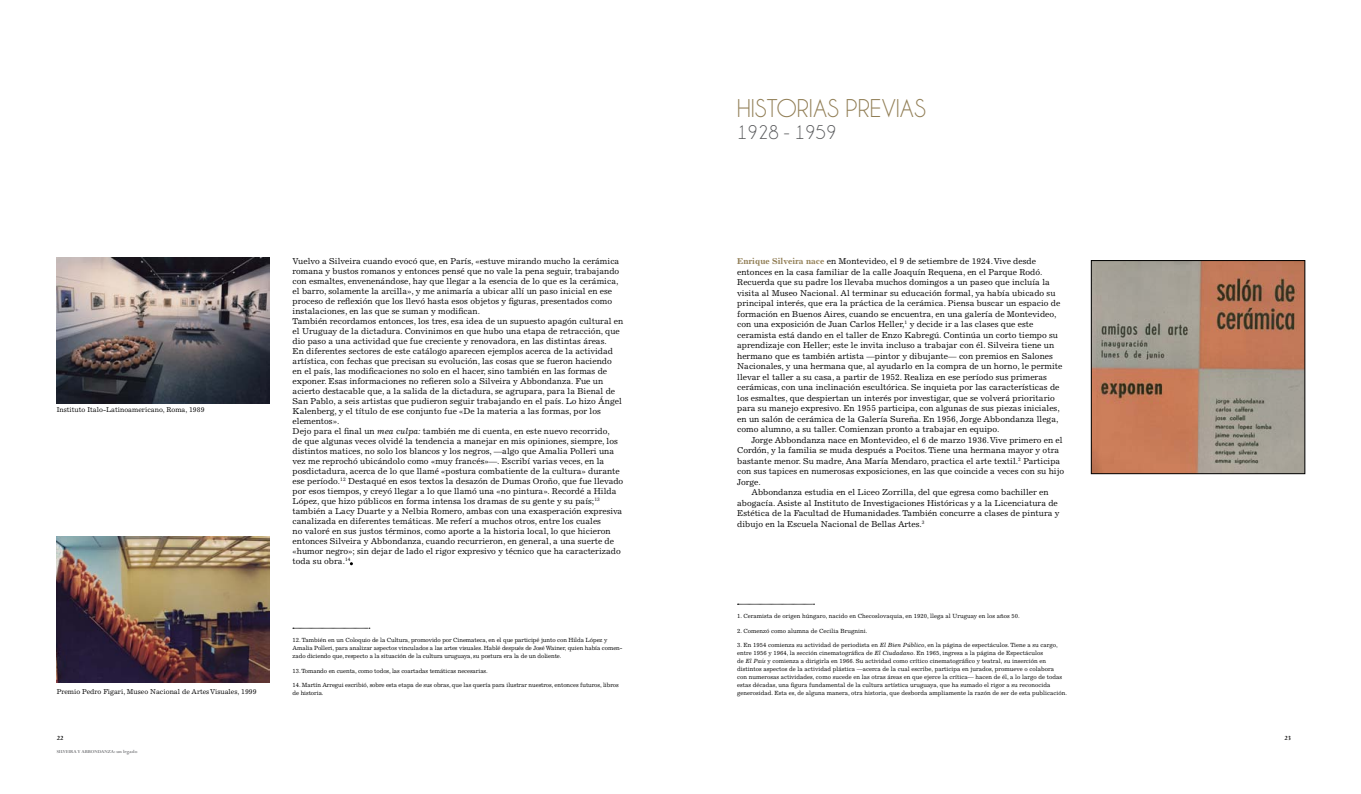
<style>
.page{position:relative;width:1361px;height:794px;background:#fff}
.page>*{position:absolute;margin:0;border:0;box-sizing:border-box;transform-origin:0 0}
.t1{font:26px "Champagne&Limousines";color:#917e55}
.t2{font:20px "Champagne&Limousines";color:#58595b}
.t3{font:8.5px/10px "Excelsior";color:#000}
.t4{font:7px "Excelsior";color:#000}
.t5{font:700 7px "Perpetua";color:#000}
.t6{font:6px/8px "Excelsior";color:#000}
.t7{font:700 5px "Perpetua";color:#77787b}
.s1{font-style:italic}
.s2{font-weight:700;color:#917e55}
.s3{font-style:inherit}
</style>
<div class="page">
<svg style="left:737px;top:604px;width:77px;height:1px"></svg>
<img style="left:1093px;top:262px;width:210px;height:210px">
<div style="left:1091px;top:260px;width:214px;height:214px;border:1px solid #000"></div>
<img style="left:57px;top:536px;width:213px;height:146px">
<svg style="left:293px;top:628px;width:77px;height:1px"></svg>
<img style="left:57px;top:257px;width:213px;height:146px">
<p class="t4" style="left:57px;top:405px;width:149px">Instituto Italo-Latinoamericano, Roma, 1989</p>
<p class="t4" style="left:57px;top:687px;width:201px">Premio Pedro Figari, Museo Nacional de Artes Visuales, 1999</p>
<p class="t3" style="left:293px;top:256px;width:332px">Vuelvo a Silveira cuando evocó que, en París, «estuve mirando mucho la cerámica romana y bustos romanos y entonces pensé que no vale la pena seguir, trabajando con esmaltes, envenenándose, hay que llegar a la esencia de lo que es la cerámica, el barro, solamente la arcilla», y me animaría a ubicar allí un paso inicial en ese proceso de reflexión que los llevó hasta esos objetos y figuras, presentados como instalaciones, en las que se suman y modifican.<br>También recordamos entonces, los tres, esa idea de un supuesto apagón cultural en el Uruguay de la dictadura. Convinimos en que hubo una etapa de retracción, que dio paso a una actividad que fue creciente y renovadora, en las distintas áreas.<br>En diferentes sectores de este catálogo aparecen ejemplos acerca de la actividad artística, con fechas que precisan su evolución, las cosas que se fueron haciendo en el país, las modificaciones no solo en el hacer, sino también en las formas de exponer. Esas informaciones no refieren solo a Silveira y Abbondanza. Fue un acierto destacable que, a la salida de la dictadura, se agrupara, para la Bienal de San Pablo, a seis artistas que pudieron seguir trabajando en el país. Lo hizo Ángel Kalenberg, y el título de ese conjunto fue «De la materia a las formas, por los elementos».<br>Dejo para el final un <span class="s1">mea culpa:</span> también me di cuenta, en este nuevo recorrido,<br>de que algunas veces olvidé la tendencia a manejar en mis opiniones, siempre, los distintos matices, no solo los blancos y los negros, —algo que Amalia Polleri una vez me reprochó ubicándolo como «muy francés»—. Escribí varias veces, en la posdictadura, acerca de lo que llamé «postura combatiente de la cultura» durante ese período.<sup>12</sup> Destaqué en esos textos la desazón de Dumas Oroño, que fue llevado por esos tiempos, y creyó llegar a lo que llamó una «no pintura». Recordé a Hilda López, que hizo públicos en forma intensa los dramas de su gente y su país;<sup>13 </sup>también a Lacy Duarte y a Nelbia Romero, ambas con una exasperación expresiva canalizada en diferentes temáticas. Me referí a muchos otros, entre los cuales<br>no valoré en sus justos términos, como aporte a la historia local, lo que hicieron entonces Silveira y Abbondanza, cuando recurrieron, en general, a una suerte de «humor negro»; sin dejar de lado el rigor expresivo y técnico que ha caracterizado toda su obra.<sup>14</sup></p>
<p class="t6" style="left:293px;top:636px;width:331px">12. También en un Coloquio de la Cultura, promovido por Cinemateca, en el que participé junto con Hilda López y<br>Amalia Polleri, para analizar aspectos vinculados a las artes visuales. Hablé después de José Wainer, quien había comen&shy;zado diciendo que, respecto a la situación de la cultura uruguaya, su postura era la de un doliente.</p>
<p class="t6" style="left:293px;top:666px;width:197px">13. Tomando en cuenta, como todos, las coartadas temáticas necesarias.</p>
<p class="t6" style="left:293px;top:680px;width:328px">14. Martín Arregui escribió, sobre esta etapa de sus obras, que las quería para ilustrar nuestros, entonces futuros, libros de historia.</p>
<h1 class="t1" style="left:737px;top:94px;width:189px">HISTORIAS PREVIAS</h1>
<h2 class="t2" style="left:737px;top:121px;width:101px">1928 - 1959</h2>
<p class="t3" style="left:737px;top:256px;width:327px;line-height:10.5px"><span class="s2">Enrique Silveira nace</span> en Montevideo, el 9 de setiembre de 1924. Vive desde entonces en la casa familiar de la calle Joaquín Requena, en el Parque Rodó.<br>Recuerda que su padre los llevaba muchos domingos a un paseo que incluía la visita al Museo Nacional. Al terminar su educación formal, ya había ubicado su principal interés, que era la práctica de la cerámica. Piensa buscar un espacio de formación en Buenos Aires, cuando se encuentra, en una galería de Montevideo, con una exposición de Juan Carlos Heller,<sup>1</sup> y decide ir a las clases que este ceramista está dando en el taller de Enzo Kabregú. Continúa un corto tiempo su aprendizaje con Heller; este le invita incluso a trabajar con él. Silveira tiene un hermano que es también artista —pintor y dibujante— con premios en Salones Nacionales, y una hermana que, al ayudarlo en la compra de un horno, le permite llevar el taller a su casa, a partir de 1952. Realiza en ese período sus primeras cerámicas, con una inclinación escultórica. Se inquieta por las características de los esmaltes, que despiertan un interés por investigar, que se volverá prioritario para su manejo expresivo. En 1955 participa, con algunas de sus piezas iniciales, en un salón de cerámica de la Galería Sureña. En 1956, Jorge Abbondanza llega, como alumno, a su taller. Comienzan pronto a trabajar en equipo.</p>
<p class="t3" style="left:751px;top:434px;width:313px">Jorge Abbondanza nace en Montevideo, el 6 de marzo 1936. Vive primero en el</p>
<p class="t3" style="left:737px;top:445px;width:323px">Cordón, y la familia se muda después a Pocitos. Tiene una hermana mayor y otra</p>
<p class="t3" style="left:737px;top:455px;width:325px">bastante menor. Su madre, Ana María Mendaro, practica el arte textil.<sup>2</sup> Participa</p>
<p class="t3" style="left:737px;top:466px;width:329px">con sus tapices en numerosas exposiciones, en las que coincide a veces con su hijo</p>
<p class="t3" style="left:737px;top:476px;width:25px">Jorge.</p>
<p class="t3" style="left:751px;top:487px;width:299px">Abbondanza estudia en el Liceo Zorrilla, del que egresa como bachiller en</p>
<p class="t3" style="left:737px;top:497px;width:322px">abogacía. Asiste al Instituto de Investigaciones Históricas y a la Licenciatura de</p>
<p class="t3" style="left:737px;top:508px;width:324px">Estética de la Facultad de Humanidades. También concurre a clases de pintura y</p>
<p class="t3" style="left:737px;top:518px;width:189px">dibujo en la Escuela Nacional de Bellas Artes.<sup>3</sup></p>
<p class="t6" style="left:737px;top:612px;width:284px">1. Ceramista de origen húngaro, nacido en Checoslovaquia, en 1920, llega al Uruguay en los años 50.</p>
<p class="t6" style="left:737px;top:626px;width:132px">2. Comenzó como alumna de Cecilia Brugnini.</p>
<p class="t6" style="left:737px;top:640px;width:331px">3. En 1954 comienza su actividad de periodista en <span class="s1">El Bien Público</span>, en la página de espectáculos. Tiene a su cargo, entre 1956 y 1964, la sección cinematográfica de <span class="s1">El Ciudadano</span>. En 1965, ingresa a la página de Espectáculos<br>de <span class="s1">El País</span> y comienza a dirigirla en 1966. Su actividad como crítico cinematográfico y teatral, su inserción en distintos aspectos de la actividad plástica —acerca de la cual escribe, participa en jurados, promueve o colabora<br>con numerosas actividades, como sucede en las otras áreas en que ejerce la crítica— hacen de él, a lo largo de todas estas décadas, una figura fundamental de la cultura artística uruguaya, que ha sumado el rigor a su reconocida generosidad. Esta es, de alguna manera, otra historia, que desborda ampliamente la razón de ser de esta publicación.</p>
<p class="t5" style="left:57px;top:733px;width:8px">22</p>
<p class="t5" style="left:1284px;top:733px;width:8px">23</p>
<p class="t7" style="left:57px;top:748px;width:82px">SILVEIRA Y ABBONDANZA: <span class="s3">un legado</span></p>
</div>
